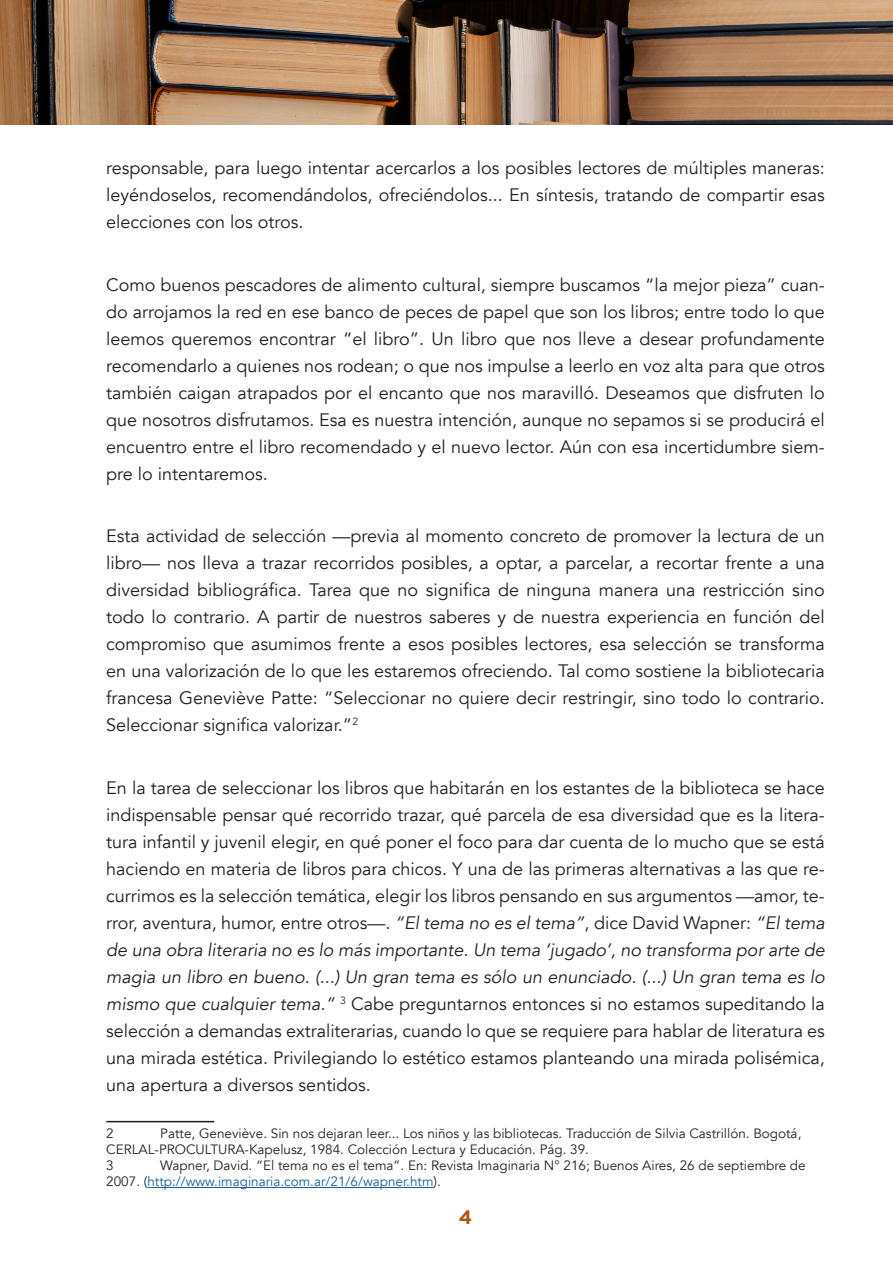
<style>
.page{position:relative;width:893px;height:1263px;background:#fff}
.page>*{position:absolute;margin:0;border:0;box-sizing:border-box;transform-origin:0 0}
.t1{font:700 19.5px "Gotham";color:#b75411}
.texto_general{font:18px/27px "Avenir";color:#231f20;text-align:justify}
.nota_al_pie{font:13.5px/16.2px "Avenir";color:#231f20}
.s1{font-style:italic}
.s2{color:#175d9e}
</style>
<div class="page">
<hr style="left:106px;top:1121px;width:108px;height:1px;background:#231f20">
<hr style="left:147px;top:1187px;width:287px;height:1px;background:#175d9e">
<img style="left:0;top:0;width:893px;height:124px">
<p class="texto_general" style="left:106px;top:155px;width:720px">responsable, para luego intentar acercarlos a los posibles lectores de múltiples maneras: leyéndoselos, recomendándolos, ofreciéndolos... En síntesis, tratando de compartir esas elecciones con los otros.</p>
<p class="texto_general" style="left:106px;top:271px;width:720px">Como buenos pescadores de alimento cultural, siempre buscamos “la mejor pieza” cuan&shy;do arrojamos la red en ese banco de peces de papel que son los libros; entre todo lo que leemos queremos encontrar “el libro”. Un libro que nos lleve a desear profundamente recomendarlo a quienes nos rodean; o que nos impulse a leerlo en voz alta para que otros también caigan atrapados por el encanto que nos maravilló. Deseamos que disfruten lo que nosotros disfrutamos. Esa es nuestra intención, aunque no sepamos si se producirá el encuentro entre el libro recomendado y el nuevo lector. Aún con esa incertidumbre siem&shy;pre lo intentaremos.</p>
<p class="texto_general" style="left:106px;top:523px;width:720px">Esta actividad de selección —previa al momento concreto de promover la lectura de un libro— nos lleva a trazar recorridos posibles, a optar, a parcelar, a recortar frente a una diversidad bibliográfica. Tarea que no significa de ninguna manera una restricción sino todo lo contrario. A partir de nuestros saberes y de nuestra experiencia en función del compromiso que asumimos frente a esos posibles lectores, esa selección se transforma en una valorización de lo que les estaremos ofreciendo. Tal como sostiene la bibliotecaria francesa Geneviève Patte: “Seleccionar no quiere decir restringir, sino todo lo contrario.<br>Seleccionar significa valorizar.”<sup>2</sup></p>
<p class="texto_general" style="left:106px;top:774px;width:720px">En la tarea de seleccionar los libros que habitarán en los estantes de la biblioteca se hace indispensable pensar qué recorrido trazar, qué parcela de esa diversidad que es la litera&shy;tura infantil y juvenil elegir, en qué poner el foco para dar cuenta de lo mucho que se está haciendo en materia de libros para chicos. Y una de las primeras alternativas a las que re&shy;currimos es la selección temática, elegir los libros pensando en sus argumentos —amor, te&shy;rror, aventura, humor, entre otros—. <span class="s1">“El tema no es el tema”</span>, dice David Wapner: <span class="s1">“El tema de una obra literaria no es lo más importante. Un tema ‘jugado’, no transforma por arte de magia un libro en bueno. (...) Un gran tema es sólo un enunciado. (...) Un gran tema es lo mismo que cualquier tema.”</span> <sup>3</sup> Cabe preguntarnos entonces si no estamos supeditando la selección a demandas extraliterarias, cuando lo que se requiere para hablar de literatura es una mirada estética. Privilegiando lo estético estamos planteando una mirada polisémica, una apertura a diversos sentidos.</p>
<p class="nota_al_pie" style="left:106px;top:1125px;width:9px">2</p>
<p class="nota_al_pie" style="left:106px;top:1125px;width:697px;text-indent:54px">Patte, Geneviève. Sin nos dejaran leer... Los niños y las bibliotecas. Traducción de Silvia Castrillón. Bogotá,<br>CERLAL-PROCULTURA-Kapelusz, 1984. Colección Lectura y Educación. Pág. 39.</p>
<p class="nota_al_pie" style="left:106px;top:1158px;width:9px">3</p>
<p class="nota_al_pie" style="left:106px;top:1158px;width:701px;text-indent:54px">Wapner, David. “El tema no es el tema”. En: Revista Imaginaria N° 216; Buenos Aires, 26 de septiembre de<br>2007. (<span class="s2">http://www.imaginaria.com.ar/21/6/wapner.htm</span>).</p>
<p class="t1" style="left:459px;top:1204px;width:15px">4</p>
</div>
